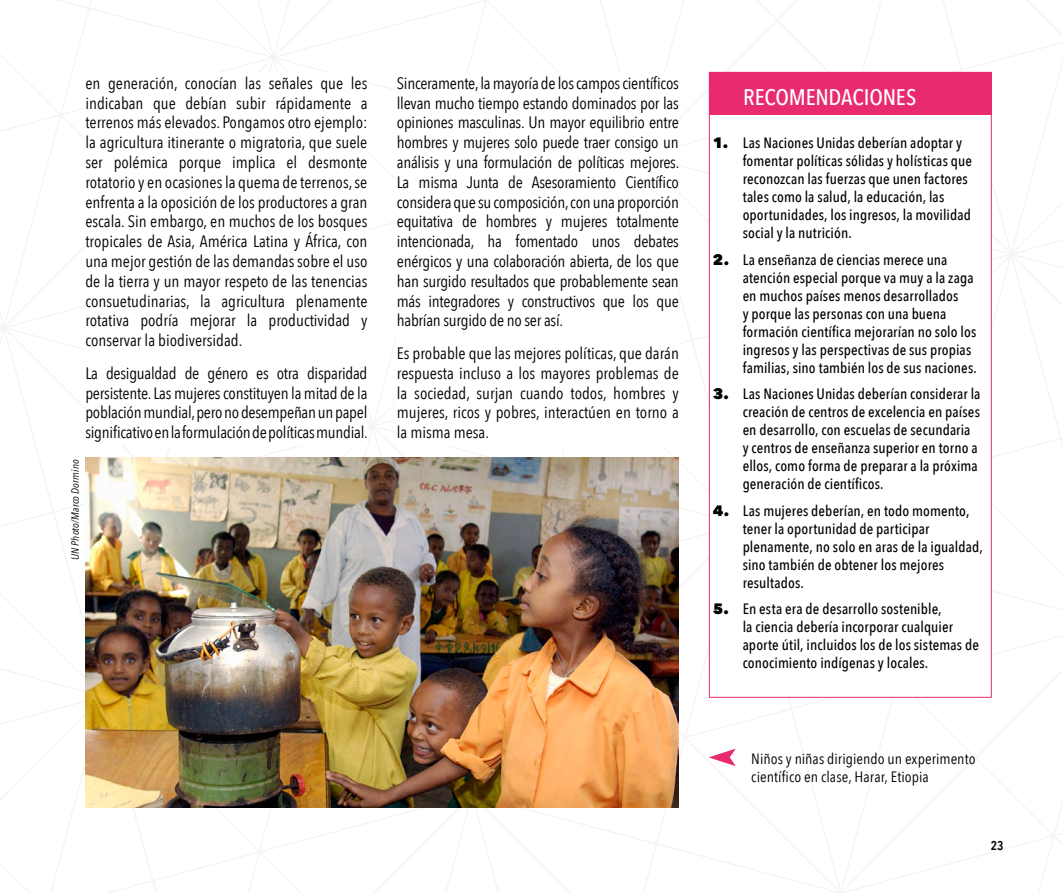
<style>
.page{position:relative;width:1063px;height:893px;background:#fff}
.page>*{position:absolute;margin:0;border:0;box-sizing:border-box;transform-origin:0 0}
.t1{font:500 22.5px "Avenir Next Condensed";letter-spacing:-.01em;color:#fff;scale:1.04 1}
.t2{font:16.5px/19.8px "Avenir Next Condensed";letter-spacing:-.01em;color:#000;text-align:justify}
.t3{font:500 15px/18px "Avenir Next Condensed";letter-spacing:.005em;color:#000}
.t4{font:15px/18px "Avenir Next Condensed";color:#000;scale:1.04 1}
.t5{font:600 12.75px "Avenir Next Condensed";color:#000}
.t6{font:italic 10.5px "Avenir Next Condensed";letter-spacing:.015em;color:#000;scale:1.04 1}
.s1{font-family:"Avenir Next";font-weight:800}
</style>
<div class="page">
<img style="left:0;top:0;width:1063px;height:893px">
<p class="t2" style="left:85px;top:72px;width:284px">en generación, conocían las señales que les indicaban que debían subir rápidamente a terrenos más elevados. Pongamos otro ejemplo: la agricultura itinerante o migratoria, que suele ser polémica porque implica el desmonte rotatorio y en ocasiones la quema de terrenos, se enfrenta a la oposición de los productores a gran escala. Sin embargo, en muchos de los bosques tropicales de Asia, América Latina y África, con una mejor gestión de las demandas sobre el uso de la tierra y un mayor respeto de las tenencias consuetudinarias, la agricultura plenamente rotativa podría mejorar la productividad y conservar la biodiversidad.</p>
<p class="t2" style="left:85px;top:362px;width:284px">La desigualdad de género es otra disparidad persistente. Las mujeres constituyen la mitad de la población mundial, pero no desempeñan un papel significativo en la formulación de políticas mundial.</p>
<p class="t6" style="left:69px;top:560px;width:98px;rotate:-90deg">UN Photo/Marco Dormino</p>
<p class="t2" style="left:397px;top:72px;width:284px">Sinceramente, la mayoría de los campos científicos llevan mucho tiempo estando dominados por las opiniones masculinas. Un mayor equilibrio entre hombres y mujeres solo puede traer consigo un análisis y una formulación de políticas mejores.<br>La misma Junta de Asesoramiento Científico considera que su composición, con una proporción equitativa de hombres y mujeres totalmente intencionada, ha fomentado unos debates enérgicos y una colaboración abierta, de los que han surgido resultados que probablemente sean más integradores y constructivos que los que habrían surgido de no ser así.</p>
<p class="t2" style="left:397px;top:342px;width:284px">Es probable que las mejores políticas, que darán respuesta incluso a los mayores problemas de la sociedad, surjan cuando todos, hombres y mujeres, ricos y pobres, interactúen en torno a la misma mesa.</p>
<h1 class="t1" style="left:743px;top:83px;width:168px">RECOMENDACIONES</h1>
<p class="t3" style="left:743px;top:134px;width:231px;text-indent:-30px"><span class="s1">1.</span> Las Naciones Unidas deberían adoptar y fomentar políticas sólidas y holísticas que reconozcan las fuerzas que unen factores tales como la salud, la educación, las oportunidades, los ingresos, la movilidad social y la nutrición.</p>
<p class="t3" style="left:743px;top:250px;width:236px;text-indent:-30px"><span class="s1">2.</span> La enseñanza de ciencias merece una atención especial porque va muy a la zaga en muchos países menos desarrollados<br>y porque las personas con una buena formación científica mejorarían no solo los ingresos y las perspectivas de sus propias familias, sino también los de sus naciones.</p>
<p class="t3" style="left:743px;top:385px;width:239px;text-indent:-30px"><span class="s1">3.</span> Las Naciones Unidas deberían considerar la creación de centros de excelencia en países en desarrollo, con escuelas de secundaria<br>y centros de enseñanza superior en torno a ellos, como forma de preparar a la próxima generación de científicos.</p>
<p class="t3" style="left:743px;top:501px;width:242px;text-indent:-30px"><span class="s1">4.</span> Las mujeres deberían, en todo momento, tener la oportunidad de participar plenamente, no solo en aras de la igualdad, sino también de obtener los mejores resultados.</p>
<p class="t3" style="left:743px;top:600px;width:238px;text-indent:-30px"><span class="s1">5.</span> En esta era de desarrollo sostenible,<br>la ciencia debería incorporar cualquier aporte útil, incluidos los de los sistemas de conocimiento indígenas y locales.</p>
<p class="t4" style="left:751px;top:749px;width:217px">Niños y niñas dirigiendo un experimento científico en clase, Harar, Etiopia</p>
<p class="t5" style="left:991px;top:835px;width:14px">23</p>
</div>
